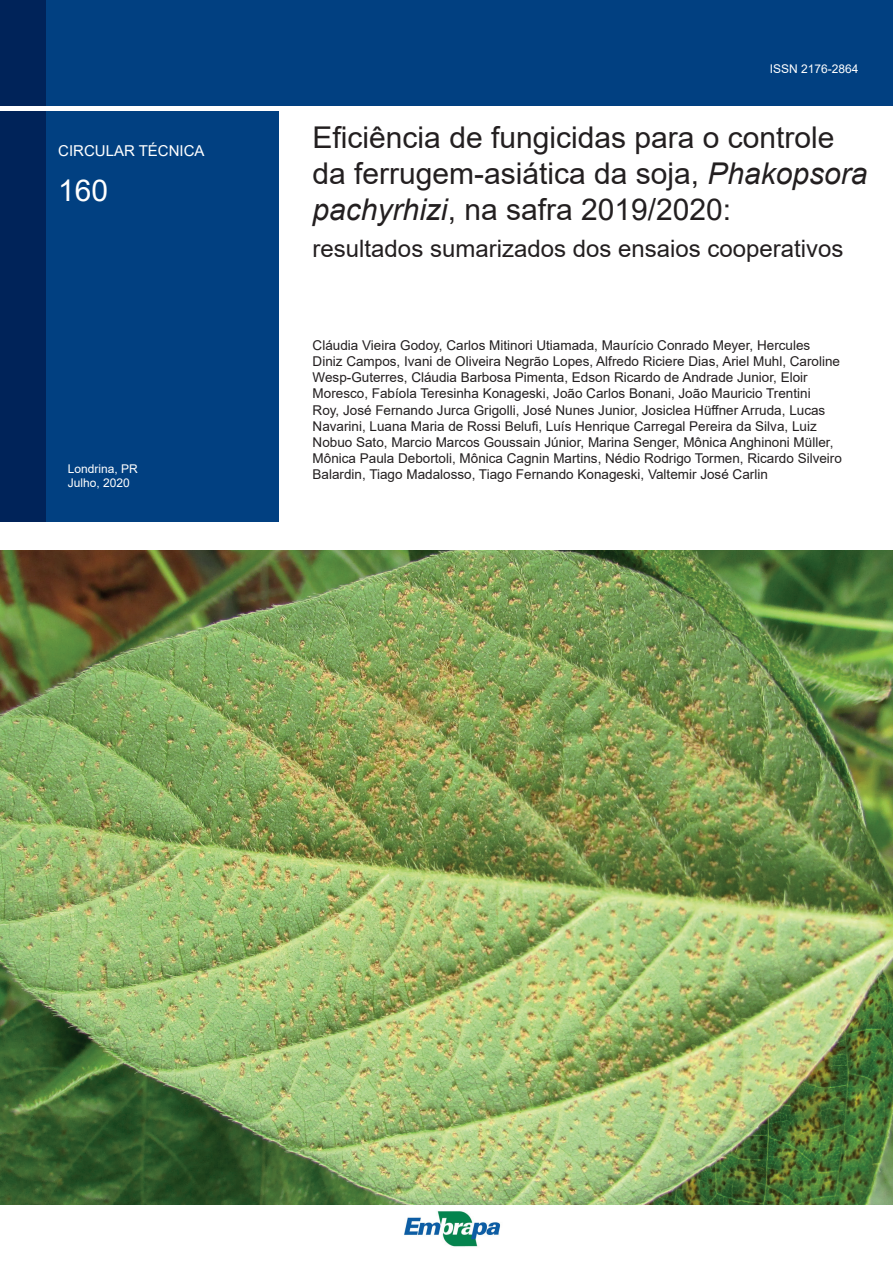
<style>
.page{position:relative;width:893px;height:1263px;background:#fff}
.page>*{position:absolute;margin:0;border:0;box-sizing:border-box;transform-origin:0 0}
.t1{font:30px/36px "Arial";color:#231f20}
.t2{font:30px "Arial";color:#fff}
.t3{font:24px "Arial";color:#231f20}
.t4{font:15px "Arial";color:#fff}
.t5{font:13.5px/16.2px "Arial";color:#231f20}
.t6{font:12px/14.4px "Arial";color:#fff}
.s1{font-style:italic}
</style>
<div class="page">
<div style="left:0;top:0;width:893px;height:106px;background:#014081"></div>
<img style="left:382px;top:1204px;width:139px;height:43px">
<img style="left:0;top:551px;width:893px;height:653px">
<div style="left:0;top:111px;width:278px;height:411px;background:#014081"></div>
<div style="left:0;top:111px;width:45px;height:411px;background:#002359"></div>
<div style="left:0;top:0;width:45px;height:106px;background:#002359"></div>
<p class="t4" style="left:58px;top:140px;width:148px">CIRCULAR TÉCNICA</p>
<h1 class="t2" style="left:58px;top:169px;width:52px">160</h1>
<p class="t6" style="left:68px;top:461px;width:72px">Londrina, PR<br>Julho, 2020</p>
<p class="t6" style="left:770px;top:61px;width:90px">ISSN 2176-2864</p>
<h1 class="t1" style="left:313px;top:119px;width:556px">Eficiência de fungicidas para o controle da ferrugem-asiática da soja, <span class="s1">Phakopsora pachyrhizi</span>, na safra 2019/2020:</h1>
<h2 class="t3" style="left:313px;top:232px;width:532px">resultados sumarizados dos ensaios cooperativos</h2>
<p class="t5" style="left:313px;top:337px;width:531px">Cláudia Vieira Godoy, Carlos Mitinori Utiamada, Maurício Conrado Meyer, Hercules Diniz Campos, Ivani de Oliveira Negrão Lopes, Alfredo Riciere Dias, Ariel Muhl, Caroline Wesp-Guterres, Cláudia Barbosa Pimenta, Edson Ricardo de Andrade Junior, Eloir Moresco, Fabíola Teresinha Konageski, João Carlos Bonani, João Mauricio Trentini<br>Roy, José Fernando Jurca Grigolli, José Nunes Junior, Josiclea Hüffner Arruda, Lucas Navarini, Luana Maria de Rossi Belufi, Luís Henrique Carregal Pereira da Silva, Luiz Nobuo Sato, Marcio Marcos Goussain Júnior, Marina Senger, Mônica Anghinoni Müller, Mônica Paula Debortoli, Mônica Cagnin Martins, Nédio Rodrigo Tormen, Ricardo Silveiro Balardin, Tiago Madalosso, Tiago Fernando Konageski, Valtemir José Carlin</p>
</div>
